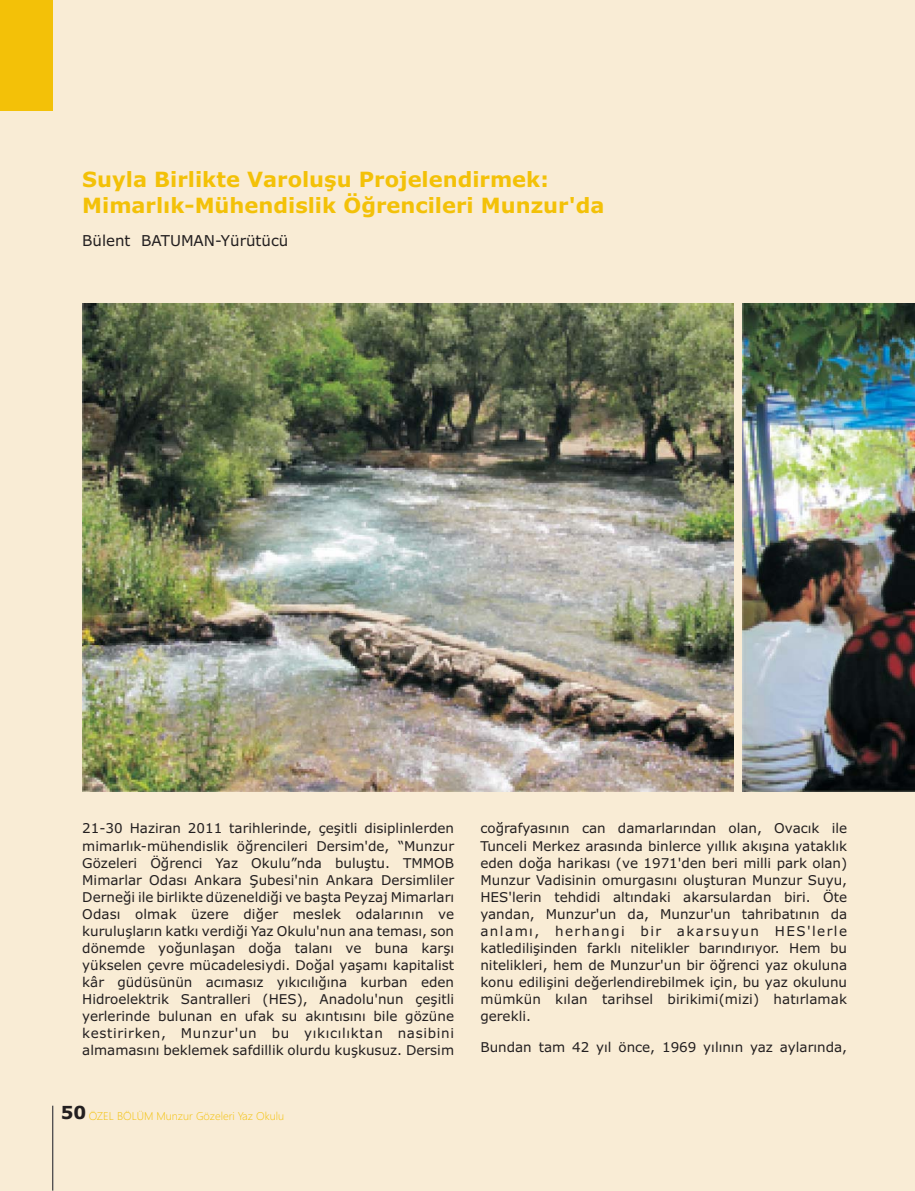
<style>
.page{position:relative;width:915px;height:1191px;background:#fff}
.page>*{position:absolute;margin:0;border:0;box-sizing:border-box;transform-origin:0 0}
.t1{font:700 21px/26.5px "Verdana";color:#f3c108}
.t2{font:700 18px "Verdana";color:#231f20}
.t3{font:15px "Verdana";color:#231f20}
.t4{font:13.5px/17.1px "Verdana";color:#231f20;text-align:justify}
.t5{font:300 11.25px "Segoe UI";color:#f3c108}
</style>
<div class="page">
<div style="left:0;top:0;width:914px;height:1190px;background:#f9ecd5"></div>
<hr style="left:52px;top:1105px;width:1px;height:85px;background:#231f20">
<div style="left:0;top:0;width:53px;height:111px;background:#f3c108"></div>
<img style="left:82px;top:304px;width:651px;height:488px">
<img style="left:914px;top:304px;width:1px;height:341px">
<img style="left:914px;top:645px;width:1px;height:147px">
<img style="left:742px;top:304px;width:172px;height:488px">
<h1 class="t1" style="left:82px;top:167px;width:523px">Suyla Birlikte Varoluþu Projelendirmek:<br>Mimarlýk-Mühendislik Öðrencileri Munzur'da</h1>
<p class="t3" style="left:82px;top:234px;width:207px">Bülent BATUMAN-Yürütücü</p>
<p class="t4" style="left:82px;top:821px;width:373px">21-30 Haziran 2011 tarihlerinde, çeþitli disiplinlerden mimarlýk-mühendislik öðrencileri Dersim'de, “Munzur Gözeleri Öðrenci Yaz Okulu”nda buluþtu. TMMOB Mimarlar Odasý Ankara Þubesi'nin Ankara Dersimliler Derneði ile birlikte düzeneldiði ve baþta Peyzaj Mimarlarý Odasý olmak üzere diðer meslek odalarýnýn ve kuruluþlarýn katký verdiði Yaz Okulu'nun ana temasý, son dönemde yoðunlaþan doða talaný ve buna karþý yükselen çevre mücadelesiydi. Doðal yaþamý kapitalist kâr güdüsünün acýmasýz yýkýcýlýðýna kurban eden Hidroelektrik Santralleri (HES), Anadolu'nun çeþitli yerlerinde bulunan en ufak su akýntýsýný bile gözüne kestirirken, Munzur'un bu yýkýcýlýktan nasibini almamasýný beklemek safdillik olurdu kuþkusuz. Dersim</p>
<p class="t4" style="left:480px;top:821px;width:368px">coðrafyasýnýn can damarlarýndan olan, Ovacýk ile Tunceli Merkez arasýnda binlerce yýllýk akýþýna yataklýk eden doða harikasý (ve 1971'den beri milli park olan)<br>Munzur Vadisinin omurgasýný oluþturan Munzur Suyu, HES'lerin tehdidi altýndaki akarsulardan biri. Öte yandan, Munzur'un da, Munzur'un tahribatýnýn da anlamý, herhangi bir akarsuyun HES'lerle katlediliþinden farklý nitelikler barýndýrýyor. Hem bu nitelikleri, hem de Munzur'un bir öðrenci yaz okuluna konu ediliþini deðerlendirebilmek için, bu yaz okulunu mümkün kýlan tarihsel birikimi(mizi) hatýrlamak gerekli.</p>
<p class="t4" style="left:480px;top:1040px;width:368px">Bundan tam 42 yýl önce, 1969 yýlýnýn yaz aylarýnda,</p>
<h2 class="t2" style="left:61px;top:1105px;width:27px">50</h2>
<p class="t5" style="left:89px;top:1111px;width:197px">ÖZEL BÖLÜM Munzur Gözeleri Yaz Okulu</p>
</div>
